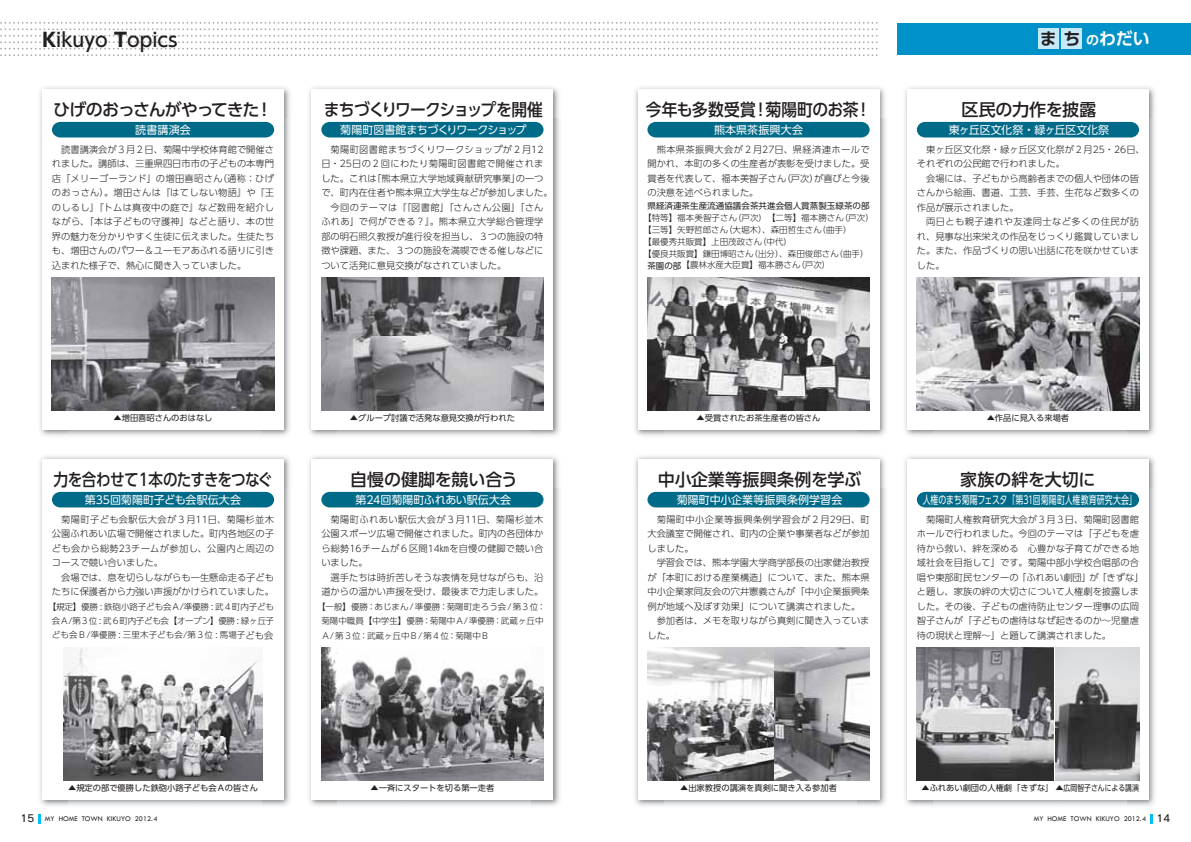
<style>
.page{position:relative;width:1191px;height:842px;background:#fff}
.page>*{position:absolute;margin:0;border:0;box-sizing:border-box;transform-origin:0 0}
.t1{font:19px "UD Shin Go Pro Medium 90 msp RKSJ H";color:#231f20}
.t2{font:17px "UD Shin Go Pro Medium 90 msp RKSJ H";letter-spacing:-.005em;color:#231f20}
.t3{font:17px "UD Shin Go Pro Medium 90 msp RKSJ H";letter-spacing:-.05em;color:#231f20;scale:.86 1}
.t4{font:17px "UD Shin Go Pro Medium 90 msp RKSJ H";color:#231f20;scale:.93 1}
.t5{font:17px "UD Shin Go Pro Medium 90 msp RKSJ H";letter-spacing:-.065em;color:#231f20;scale:.93 1}
.t6{font:17px "UD Shin Go Pro Medium 90 msp RKSJ H";letter-spacing:-.065em;color:#231f20}
.t7{font:17px "UD Shin Go Pro Medium 90 msp RKSJ H";color:#231f20}
.t8{font:17px "UD Shin Go Pro De Bold 90 msp RKSJ H";color:#fff}
.t9{font:11px "UD Shin Go Pro Regular 90 msp RKSJ H";letter-spacing:-.005em;color:#fff}
.t10{font:11px "UD Shin Go Pro Regular 90 msp RKSJ H";letter-spacing:-.005em;color:#fff;scale:.72 1}
.t11{font:11px "UD Shin Go Pro Regular 90 msp RKSJ H";letter-spacing:-.045em;color:#fff}
.t12{font:11px "UD Shin Go Pro Regular 90 msp RKSJ H";letter-spacing:-.03em;color:#fff}
.t13{font:9.2px/14.5px "UD Shin Go Pro Light 90 msp RKSJ H";color:#231f20}
.t14{font:8.5px/14.2px "UD Shin Go Pro Light 90 msp RKSJ H";color:#231f20;text-align:center}
.t15{font:8.5px "UD Shin Go Pro Regular 90 msp RKSJ H";letter-spacing:.005em;color:#231f20}
.t16{font:8.2px "UD Shin Go Pro Regular 90 msp RKSJ H";color:#231f20}
.t17{font:7.5px "Tw Cen";color:#231f20}
.s1{font-family:"UD Shin Go Pro Bold 90 msp RKSJ H"}
.s2{color:#231f20}
.s3{font-size:13px}
.s4{font-family:"UD Shin Go Pro Regular 90 msp RKSJ H"}
.s5{font-size:9.2px}
.s6{font-family:"Rodin Pro DB 90 msp RKSJ H";font-size:9.9px}
</style>
<div class="page">
<img style="left:635px;top:456px;width:251px;height:33px">
<img style="left:635px;top:489px;width:29px;height:317px">
<img style="left:856px;top:489px;width:30px;height:317px">
<div style="left:638px;top:459px;width:241px;height:340px;background:#fff"></div>
<img style="left:905px;top:456px;width:250px;height:33px">
<img style="left:905px;top:489px;width:28px;height:317px">
<img style="left:1126px;top:489px;width:29px;height:317px">
<div style="left:907px;top:459px;width:241px;height:340px;background:#fff"></div>
<img style="left:635px;top:87px;width:251px;height:32px">
<img style="left:635px;top:119px;width:29px;height:317px">
<img style="left:856px;top:119px;width:30px;height:317px">
<div style="left:638px;top:89px;width:241px;height:340px;background:#fff"></div>
<img style="left:905px;top:87px;width:250px;height:32px">
<img style="left:905px;top:119px;width:28px;height:317px">
<img style="left:1126px;top:119px;width:29px;height:317px">
<div style="left:907px;top:89px;width:241px;height:340px;background:#fff"></div>
<img style="left:40px;top:456px;width:250px;height:33px">
<img style="left:40px;top:489px;width:28px;height:317px">
<img style="left:261px;top:489px;width:29px;height:317px">
<div style="left:43px;top:459px;width:240px;height:340px;background:#fff"></div>
<img style="left:309px;top:456px;width:251px;height:33px">
<img style="left:309px;top:489px;width:29px;height:317px">
<img style="left:530px;top:489px;width:30px;height:317px">
<div style="left:312px;top:459px;width:241px;height:340px;background:#fff"></div>
<div style="left:647px;top:492px;width:222px;height:15px;background:#006a89"></div>
<div style="left:917px;top:492px;width:222px;height:15px;background:#006a89"></div>
<div style="left:917px;top:122px;width:222px;height:15px;background:#006a89"></div>
<div style="left:52px;top:492px;width:222px;height:15px;background:#006a89"></div>
<div style="left:321px;top:492px;width:222px;height:15px;background:#006a89"></div>
<div style="left:647px;top:122px;width:222px;height:15px;background:#006a89"></div>
<img style="left:647px;top:277px;width:222px;height:133px">
<img style="left:917px;top:277px;width:222px;height:133px">
<img style="left:917px;top:647px;width:222px;height:133px">
<img style="left:647px;top:647px;width:222px;height:133px">
<img style="left:321px;top:647px;width:222px;height:133px">
<img style="left:64px;top:647px;width:198px;height:133px">
<img style="left:40px;top:87px;width:250px;height:32px">
<img style="left:40px;top:119px;width:28px;height:317px">
<img style="left:261px;top:119px;width:29px;height:317px">
<div style="left:43px;top:89px;width:240px;height:340px;background:#fff"></div>
<img style="left:309px;top:87px;width:251px;height:32px">
<img style="left:309px;top:119px;width:29px;height:317px">
<img style="left:530px;top:119px;width:30px;height:317px">
<div style="left:312px;top:89px;width:241px;height:340px;background:#fff"></div>
<div style="left:52px;top:122px;width:222px;height:15px;background:#006a89"></div>
<div style="left:321px;top:122px;width:222px;height:15px;background:#006a89"></div>
<img style="left:321px;top:277px;width:222px;height:133px">
<img style="left:52px;top:277px;width:222px;height:133px">
<div style="left:897px;top:23px;width:294px;height:32px;background:#0092c8"></div>
<svg style="left:0;top:22px;width:877px;height:34px"></svg>
<div style="left:1037px;top:29px;width:21px;height:20px;background:#c7eafb"></div>
<div style="left:1061px;top:29px;width:21px;height:20px;background:#c7eafb"></div>
<svg style="left:1150px;top:814px;width:2px;height:9px"></svg>
<svg style="left:38px;top:814px;width:3px;height:9px"></svg>
<p class="t1" style="left:43px;top:33px;width:137px"><span class="s1">K</span>ikuyo <span class="s1">T</span>opics</p>
<p class="t8" style="left:1039px;top:33px;width:111px"><span class="s2">ま ち</span><span class="s3">の</span>わだい</p>
<p class="t6" style="left:53px;top:103px;width:221px">ひげのおっさんがやってきた！</p>
<p class="t9" style="left:135px;top:125px;width:57px">読書講演会</p>
<p class="t13" style="left:52px;top:143px;width:224px;text-align:justify">　読書講演会が３月２日、菊陽中学校体育館で開催されました。講師は、三重県四日市市の子どもの本専門店「メリーゴーランド」の増田喜昭さん（通称：ひげのおっさん）。増田さんは『はてしない物語』や『王のしるし』『トムは真夜中の庭で』など数冊を紹介しながら、「本は子どもの守護神」などと語り、本の世界の魅力を分かりやすく生徒に伝えました。生徒たちも、増田さんのパワー＆ユーモアあふれる語りに引き込まれた様子で、熱心に聞き入っていました。</p>
<p class="t5" style="left:324px;top:103px;width:237px">まちづくりワークショップを開催</p>
<p class="t11" style="left:340px;top:125px;width:188px">菊陽町図書館まちづくりワークショップ</p>
<p class="t13" style="left:321px;top:143px;width:233px">　菊陽町図書館まちづくりワークショップが２月12日・25日の２回にわたり菊陽町図書館で開催されました。これは「熊本県立大学地域貢献研究事業」の一つで、町内在住者や熊本県立大学生などが参加しました。　今回のテーマは『「図書館」「さんさん公園」「さんふれあ」で何ができる？』。熊本県立大学総合管理学部の明石照久教授が進行役を担当し、３つの施設の特徴や課題、また、３つの施設を満喫できる催しなどについて活発に意見交換がなされていました。</p>
<p class="t4" style="left:646px;top:103px;width:244px">今年も多数受賞！菊陽町のお茶！</p>
<p class="t9" style="left:714px;top:125px;width:90px">熊本県茶振興大会</p>
<p class="t13" style="left:647px;top:143px;width:224px;text-align:justify">　熊本県茶振興大会が２月27日、県経済連ホールで開かれ、本町の多くの生産者が表彰を受けました。受賞者を代表して、福本美智子さん（戸次）が喜びと今後の決意を述べられました。</p>
<p class="t15" style="left:647px;top:203px;width:224px">県経済連茶生産流通協議会茶共進会個人賞蒸製玉緑茶の部</p>
<p class="t14" style="left:643px;top:212px;width:232px">【特等】福本美智子さん（戸次）【二等】福本勝さん（戸次）</p>
<p class="t14" style="left:643px;top:224px;width:210px">【三等】矢野哲郎さん（大堀木）、森田哲生さん（曲手）</p>
<p class="t14" style="left:643px;top:236px;width:150px">【最優秀共販賞】上田茂政さん（中代）</p>
<p class="t14" style="left:643px;top:247px;width:227px">【優良共販賞】鎌田博昭さん（出分）、森田俊郎さん（曲手）</p>
<p class="t14" style="left:647px;top:259px;width:184px"><span class="s4">茶園の部</span>【農林水産大臣賞】福本勝さん（戸次）</p>
<p class="t2" style="left:961px;top:103px;width:136px">区民の力作を披露</p>
<p class="t12" style="left:948px;top:125px;width:162px">東ヶ丘区文化祭・緑ヶ丘区文化祭</p>
<p class="t13" style="left:917px;top:143px;width:229px">　東ヶ丘区文化祭・緑ヶ丘区文化祭が２月25・26日、それぞれの公民館で行われました。<br>　会場には、子どもから高齢者までの個人や団体の皆さんから絵画、書道、工芸、手芸、生花など数多くの作品が展示されました。<br>　両日とも親子連れや友達同士など多くの住民が訪れ、見事な出来栄えの作品をじっくり鑑賞していました。また、作品づくりの思い出話に花を咲かせていました。</p>
<p class="t16" style="left:113px;top:415px;width:101px">▲増田喜昭さんのおはなし</p>
<p class="t16" style="left:350px;top:415px;width:167px">▲グループ討議で活発な意見交換が行われた</p>
<p class="t16" style="left:696px;top:415px;width:125px">▲受賞されたお茶生産者の皆さん</p>
<p class="t16" style="left:986px;top:415px;width:84px">▲作品に見入る来場者</p>
<p class="t3" style="left:54px;top:473px;width:256px">力を合わせて１本のたすきをつなぐ</p>
<p class="t9" style="left:85px;top:495px;width:158px">第35回菊陽町子ども会駅伝大会</p>
<p class="t13" style="left:52px;top:513px;width:224px">　菊陽町子ども会駅伝大会が３月11日、菊陽杉並木公園ふれあい広場で開催されました。町内各地区の子ども会から総勢23チームが参加し、公園内と周辺のコースで競い合いました。<br>　会場では、息を切らしながらも一生懸命走る子どもたちに保護者から力強い声援がかけられていました。</p>
<p class="t14" style="left:48px;top:600px;width:228px">【規定】優勝 : 鉄砲小路子ども会Ａ/準優勝 : 武４町内子ども会Ａ/第３位 : 武６町内子ども会【オープン】優勝 : 緑ヶ丘子ども会Ｂ/準優勝 : 三里木子ども会/第３位 : 馬場子<span class="s5">ども会</span></p>
<p class="t7" style="left:350px;top:473px;width:169px">自慢の健脚を競い合う</p>
<p class="t9" style="left:355px;top:495px;width:157px">第24回菊陽町ふれあい駅伝大会</p>
<p class="t13" style="left:321px;top:513px;width:224px">　菊陽町ふれあい駅伝大会が３月11日、菊陽杉並木公園スポーツ広場で開催されました。町内の各団体から総勢16チームが６区間14㎞を自慢の健脚で競い合いました。<br>　選手たちは時折苦しそうな表情を見せながらも、沿道からの温かい声援を受け、最後まで力走しました。</p>
<p class="t14" style="left:321px;top:600px;width:226px;line-height:14.5px;text-align:left;text-indent:-4px">【一般】優勝：あじまん /準優勝：菊陽町走ろう会 /第３位：菊陽中職員【中学生】優勝：菊陽中Ａ/準優勝：武蔵ヶ丘中<br>Ａ/第３位：武蔵ヶ丘中Ｂ/第４位：菊陽中Ｂ</p>
<p class="t2" style="left:658px;top:473px;width:205px">中小企業等振興条例を学ぶ</p>
<p class="t9" style="left:676px;top:495px;width:167px">菊陽町中小企業等振興条例学習会</p>
<p class="t13" style="left:647px;top:513px;width:224px">　菊陽町中小企業等振興条例学習会が２月29日、町大会議室で開催され、町内の企業や事業者などが参加しました。<br>　学習会では、熊本学園大学商学部長の出家健治教授が「本町における産業構造」について、また、熊本県中小企業家同友会の穴井憲義さんが「中小企業振興条例が地域へ及ぼす効果」について講演されました。　参加者は、メモを取りながら真剣に聞き入っていました。</p>
<p class="t2" style="left:960px;top:473px;width:137px">家族の絆を大切に</p>
<p class="t10" style="left:922px;top:495px;width:299px">人権のまち菊陽フェスタ「第31回菊陽町人権教育研究大会」</p>
<p class="t13" style="left:917px;top:513px;width:228px">　菊陽町人権教育研究大会が３月３日、菊陽町図書館ホールで行われました。今回のテーマは「子どもを虐待から救い、絆を深める　心豊かな子育てができる地域社会を目指して」です。菊陽中部小学校合唱部の合唱や東部町民センターの「ふれあい劇団」が「きずな」と題し、家族の絆の大切さについて人権劇を披露しました。その後、子どもの虐待防止センター理事の広岡智子さんが「子どもの虐待はなぜ起きるのか～児童虐待の現状と理解～」と題して講演されました。</p>
<p class="t16" style="left:68px;top:784px;width:191px">▲規定の部で優勝した鉄砲小路子ども会Ａの皆さん</p>
<p class="t16" style="left:370px;top:784px;width:125px">▲一斉にスタートを切る第一走者</p>
<p class="t16" style="left:680px;top:784px;width:158px">▲出家教授の講演を真剣に聞き入る参加者</p>
<p class="t16" style="left:921px;top:784px;width:219px">▲ふれあい劇団の人権劇「きずな」 ▲広岡智子さんによる講演</p>
<p class="t17" style="left:21px;top:814px;width:138px"><span class="s6">15</span> MY HOME TOWN KIKUYO 2012.4</p>
<p class="t17" style="left:1033px;top:814px;width:138px">MY HOME TOWN KIKUYO 2012.4 <span class="s6">14</span></p>
</div>
